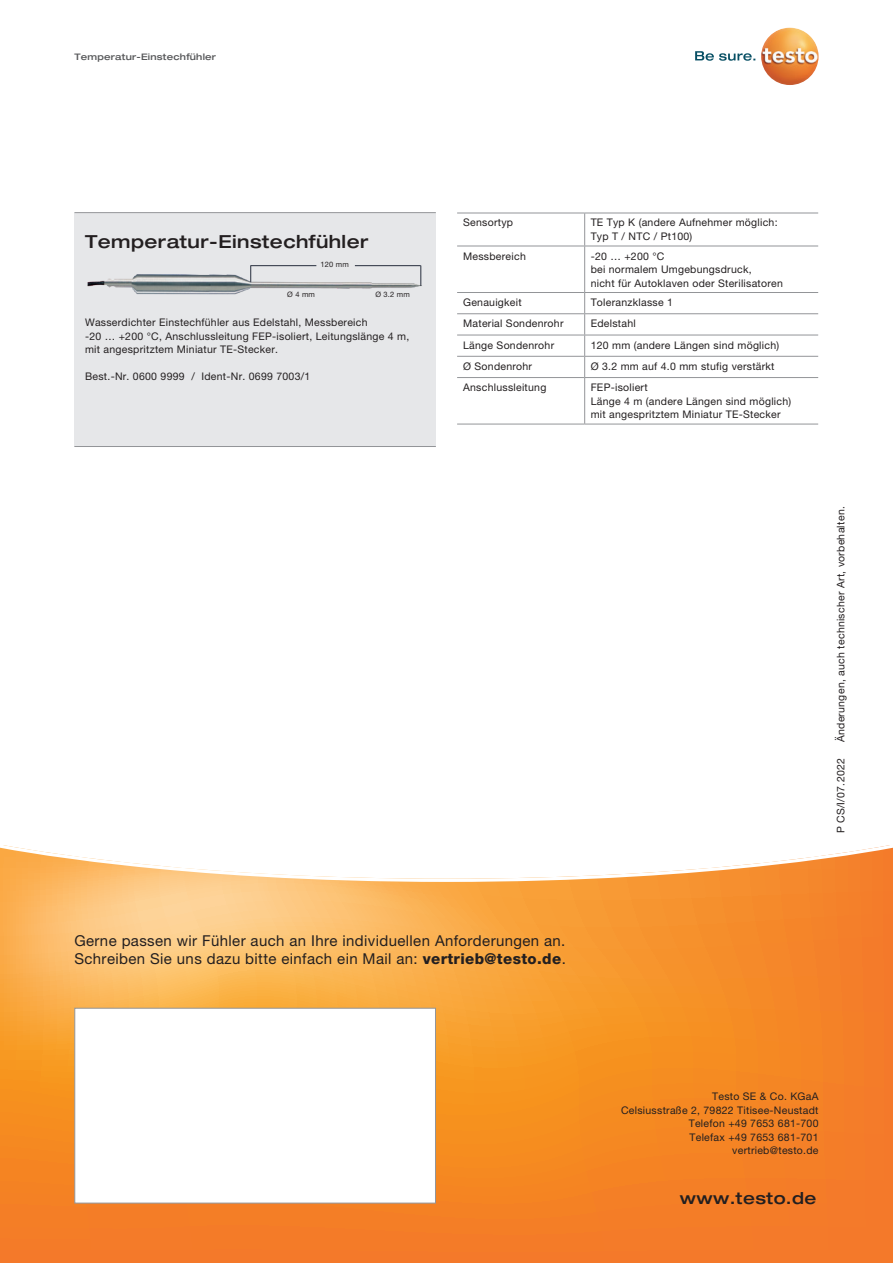
<style>
.page{position:relative;width:893px;height:1263px;background:#fff}
.page>*{position:absolute;margin:0;border:0;box-sizing:border-box;transform-origin:0 0}
.t1{font:500 expanded 18px "Helvetica Neue LTW1 G";letter-spacing:.025em;color:#231f20}
.t2{font:500 expanded 16.5px "Helvetica Neue LTW1 G";letter-spacing:.025em;color:#231f20}
.t3{font:15px/18px "Helvetica Neue LTW1 G";letter-spacing:.025em;color:#231f20}
.t4{font:10.5px/13.5px "Helvetica Neue LTW1 G";letter-spacing:.025em;color:#231f20}
.t5{font:500 expanded 9px "Helvetica Neue LTW1 G";letter-spacing:.025em;color:#57585a}
.t6{font:7.5px "Helvetica Neue LTW1 G";letter-spacing:.025em;color:#231f20}
.s1{font-weight:800}
</style>
<div class="page">
<svg style="left:0;top:845px;width:893px;height:418px"></svg>
<div style="left:74px;top:1008px;width:362px;height:195px;background:#fff;border:1px solid #939598"></div>
<div style="left:74px;top:213px;width:362px;height:233px;background:#e6e7e9"></div>
<hr style="left:74px;top:212px;width:362px;height:1px;background:#939598">
<hr style="left:74px;top:446px;width:362px;height:1px;background:#939598">
<img style="left:87px;top:272px;width:334px;height:23px">
<svg style="left:250px;top:265px;width:1px;height:17px"></svg>
<svg style="left:421px;top:265px;width:1px;height:21px"></svg>
<hr style="left:251px;top:265px;width:65px;height:1px;background:#272e3d">
<hr style="left:355px;top:265px;width:66px;height:1px;background:#272e3d">
<svg style="left:695px;top:51px;width:60px;height:10px"></svg>
<img style="left:761px;top:28px;width:58px;height:57px;border-radius:29px">
<hr style="left:457px;top:246px;width:128px;height:1px;background:#939598">
<hr style="left:457px;top:292px;width:128px;height:1px;background:#939598">
<hr style="left:457px;top:313px;width:128px;height:1px;background:#939598">
<hr style="left:457px;top:335px;width:128px;height:1px;background:#939598">
<hr style="left:457px;top:356px;width:128px;height:1px;background:#939598">
<hr style="left:457px;top:377px;width:128px;height:1px;background:#939598">
<hr style="left:584px;top:213px;width:1px;height:33px;background:#939598">
<hr style="left:585px;top:246px;width:233px;height:1px;background:#939598">
<hr style="left:584px;top:246px;width:1px;height:46px;background:#939598">
<hr style="left:585px;top:292px;width:233px;height:1px;background:#939598">
<hr style="left:585px;top:313px;width:233px;height:1px;background:#939598">
<hr style="left:585px;top:335px;width:233px;height:1px;background:#939598">
<hr style="left:585px;top:356px;width:233px;height:1px;background:#939598">
<svg style="left:584px;top:293px;width:1px;height:84px"></svg>
<hr style="left:585px;top:377px;width:233px;height:1px;background:#939598">
<hr style="left:584px;top:378px;width:1px;height:46px;background:#939598">
<hr style="left:457px;top:213px;width:128px;height:1px;background:#939598">
<hr style="left:585px;top:213px;width:233px;height:1px;background:#939598">
<hr style="left:457px;top:424px;width:128px;height:1px;background:#939598">
<hr style="left:585px;top:424px;width:233px;height:1px;background:#939598">
<p class="t5" style="left:74px;top:51px;width:143px">Temperatur-Einstechfühler</p>
<h1 class="t1" style="left:85px;top:230px;width:285px">Temperatur-Einstechfühler</h1>
<p class="t6" style="left:321px;top:260px;width:30px">120 mm</p>
<p class="t6" style="left:287px;top:290px;width:29px">Ø 4 mm</p>
<p class="t6" style="left:375px;top:290px;width:36px">Ø 3.2 mm</p>
<p class="t4" style="left:85px;top:315px;width:326px">Wasserdichter Einstechfühler aus Edelstahl, Messbereich<br>-20 … +200 °C, Anschlussleitung FEP-isoliert, Leitungslänge 4 m, mit angespritztem Miniatur TE-Stecker.</p>
<p class="t4" style="left:85px;top:369px;width:227px">Best.-Nr. 0600 9999 / Ident-Nr. 0699 7003/1</p>
<p class="t4" style="left:463px;top:216px;width:51px">Sensortyp</p>
<p class="t4" style="left:591px;top:216px;width:188px">TE Typ K (andere Aufnehmer möglich:<br>Typ T / NTC / Pt100)</p>
<p class="t4" style="left:463px;top:249px;width:64px">Messbereich</p>
<p class="t4" style="left:591px;top:249px;width:194px">-20 … +200 °C<br>bei normalem Umgebungsdruck,<br>nicht für Autoklaven oder Sterilisatoren</p>
<p class="t4" style="left:463px;top:295px;width:60px">Genauigkeit</p>
<p class="t4" style="left:591px;top:295px;width:84px">Toleranzklasse 1</p>
<p class="t4" style="left:463px;top:317px;width:102px">Material Sondenrohr</p>
<p class="t4" style="left:591px;top:317px;width:47px">Edelstahl</p>
<p class="t4" style="left:463px;top:338px;width:93px">Länge Sondenrohr</p>
<p class="t4" style="left:591px;top:338px;width:190px">120 mm (andere Längen sind möglich)</p>
<p class="t4" style="left:463px;top:359px;width:71px">Ø Sondenrohr</p>
<p class="t4" style="left:591px;top:359px;width:185px">Ø 3.2 mm auf 4.0 mm stufig verstärkt</p>
<p class="t4" style="left:463px;top:380px;width:85px">Anschlussleitung</p>
<p class="t4" style="left:591px;top:380px;width:202px">FEP-isoliert<br>Länge 4 m (andere Längen sind möglich) mit angespritztem Miniatur TE-Stecker</p>
<h3 class="t3" style="left:74px;top:932px;width:493px">Gerne passen wir Fühler auch an Ihre individuellen Anforderungen an.<br>Schreiben Sie uns dazu bitte einfach ein Mail an: <span class="s1">vertrieb@testo.de</span>.</h3>
<p class="t4" style="left:834px;top:742px;width:237px;rotate:-90deg">Änderungen, auch technischer Art, vorbehalten.</p>
<p class="t4" style="left:834px;top:833px;width:77px;rotate:-90deg">P CS/I/07.2022</p>
<p class="t4" style="left:621px;top:1090px;width:199px;text-align:right">Testo SE &amp; Co. KGaA<br>Celsiusstraße 2, 79822 Titisee-Neustadt<br>Telefon +49 7653 681-700<br>Telefax +49 7653 681-701 vertrieb@testo.de</p>
<h2 class="t2" style="left:680px;top:1187px;width:138px">www.testo.de</h2>
</div>
